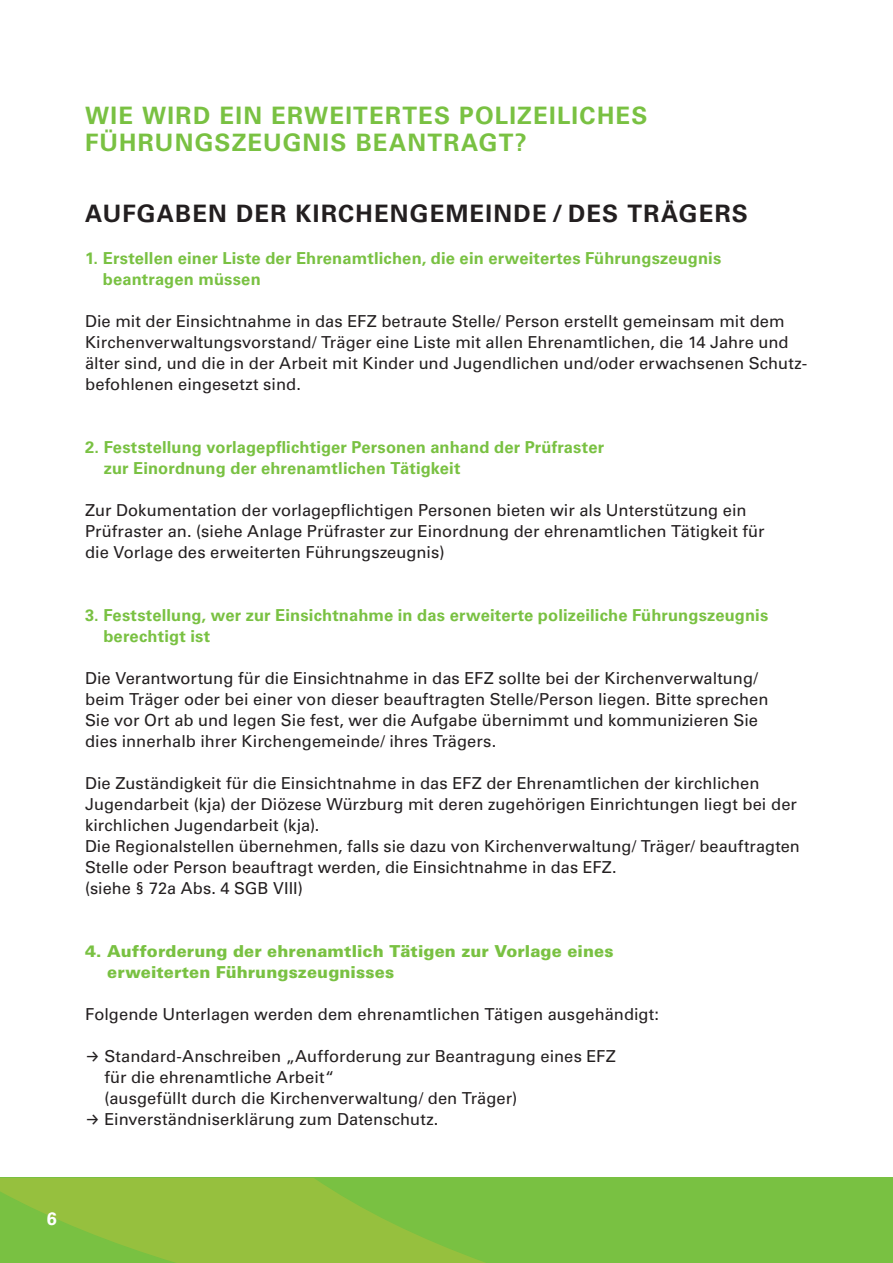
<style>
.page{position:relative;width:893px;height:1263px;background:#fff}
.page>*{position:absolute;margin:0;border:0;box-sizing:border-box;transform-origin:0 0}
.t1{font:700 24px/27px "Univers LT Std";letter-spacing:.05em;color:#79c142}
.t2{font:700 24px "Univers LT Std";letter-spacing:.05em;color:#231f20}
.t3{font:700 18px "Univers LT Std";color:#fff}
.t4{font:16.5px/21px "Univers LT Std";letter-spacing:.005em;color:#231f20}
.t5{font:700 16.5px/21px "Univers LT Std";letter-spacing:.01em;color:#79c142}
.t6{font:900 16.5px/21px "Univers LT Std";letter-spacing:.005em;color:#79c142}
.s1{font-family:"Fira Sans"}
</style>
<div class="page">
<div style="left:0;top:1178px;width:893px;height:85px;background:#79c142"></div>
<svg style="left:0;top:1178px;width:485px;height:85px"></svg>
<h1 class="t1" style="left:85px;top:102px;width:564px">WIE WIRD EIN ERWEITERTES POLIZEILICHES<br>FÜHRUNGSZEUGNIS BEANTRAGT?</h1>
<h1 class="t2" style="left:85px;top:199px;width:664px">AUFGABEN DER KIRCHENGEMEINDE / DES TRÄGERS</h1>
<p class="t5" style="left:103px;top:248px;width:620px;text-indent:-18px">1. Erstellen einer Liste der Ehrenamtlichen, die ein erweitertes Führungszeugnis beantragen müssen</p>
<p class="t4" style="left:85px;top:311px;width:724px">Die mit der Einsichtnahme in das EFZ betraute Stelle/ Person erstellt gemeinsam mit dem Kirchenverwaltungsvorstand/ Träger eine Liste mit allen Ehrenamtlichen, die 14 Jahre und älter sind, und die in der Arbeit mit Kinder und Jugendlichen und/oder erwachsenen Schutz&shy;befohlenen eingesetzt sind.</p>
<p class="t5" style="left:104px;top:437px;width:502px;text-indent:-19px">2. Feststellung vorlagepflichtiger Personen anhand der Prüfraster zur Einordnung der ehrenamtlichen Tätigkeit</p>
<p class="t4" style="left:85px;top:500px;width:681px">Zur Dokumentation der vorlagepflichtigen Personen bieten wir als Unterstützung ein<br>Prüfraster an. (siehe Anlage Prüfraster zur Einordnung der ehrenamtlichen Tätigkeit für die Vorlage des erweiterten Führungszeugnis)</p>
<p class="t5" style="left:103px;top:605px;width:666px;text-indent:-18px">3. Feststellung, wer zur Einsichtnahme in das erweiterte polizeiliche Führungszeugnis berechtigt ist</p>
<p class="t4" style="left:85px;top:668px;width:685px">Die Verantwortung für die Einsichtnahme in das EFZ sollte bei der Kirchenverwaltung/ beim Träger oder bei einer von dieser beauftragten Stelle/Person liegen. Bitte sprechen Sie vor Ort ab und legen Sie fest, wer die Aufgabe übernimmt und kommunizieren Sie dies innerhalb ihrer Kirchengemeinde/ ihres Trägers.</p>
<p class="t4" style="left:85px;top:773px;width:716px">Die Zuständigkeit für die Einsichtnahme in das EFZ der Ehrenamtlichen der kirchlichen Jugendarbeit (kja) der Diözese Würzburg mit deren zugehörigen Einrichtungen liegt bei der kirchlichen Jugendarbeit (kja).<br>Die Regionalstellen übernehmen, falls sie dazu von Kirchenverwaltung/ Träger/ beauftragten Stelle oder Person beauftragt werden, die Einsichtnahme in das EFZ.<br>(siehe § 72a Abs. 4 SGB VIII)</p>
<p class="t6" style="left:107px;top:940px;width:508px;text-indent:-22px">4. Aufforderung der ehrenamtlich Tätigen zur Vorlage eines erweiterten Führungszeugnisses</p>
<p class="t4" style="left:85px;top:1004px;width:575px">Folgende Unterlagen werden dem ehrenamtlichen Tätigen ausgehändigt:</p>
<p class="t4" style="left:104px;top:1046px;width:513px;text-indent:-19px"><span class="s1">→</span> Standard-Anschreiben „Aufforderung zur Beantragung eines EFZ für die ehrenamtliche Arbeit“<br>(ausgefüllt durch die Kirchenverwaltung/ den Träger)</p>
<p class="t4" style="left:85px;top:1109px;width:355px"><span class="s1">→</span> Einverständniserklärung zum Datenschutz.</p>
<p class="t3" style="left:47px;top:1208px;width:12px">6</p>
</div>
